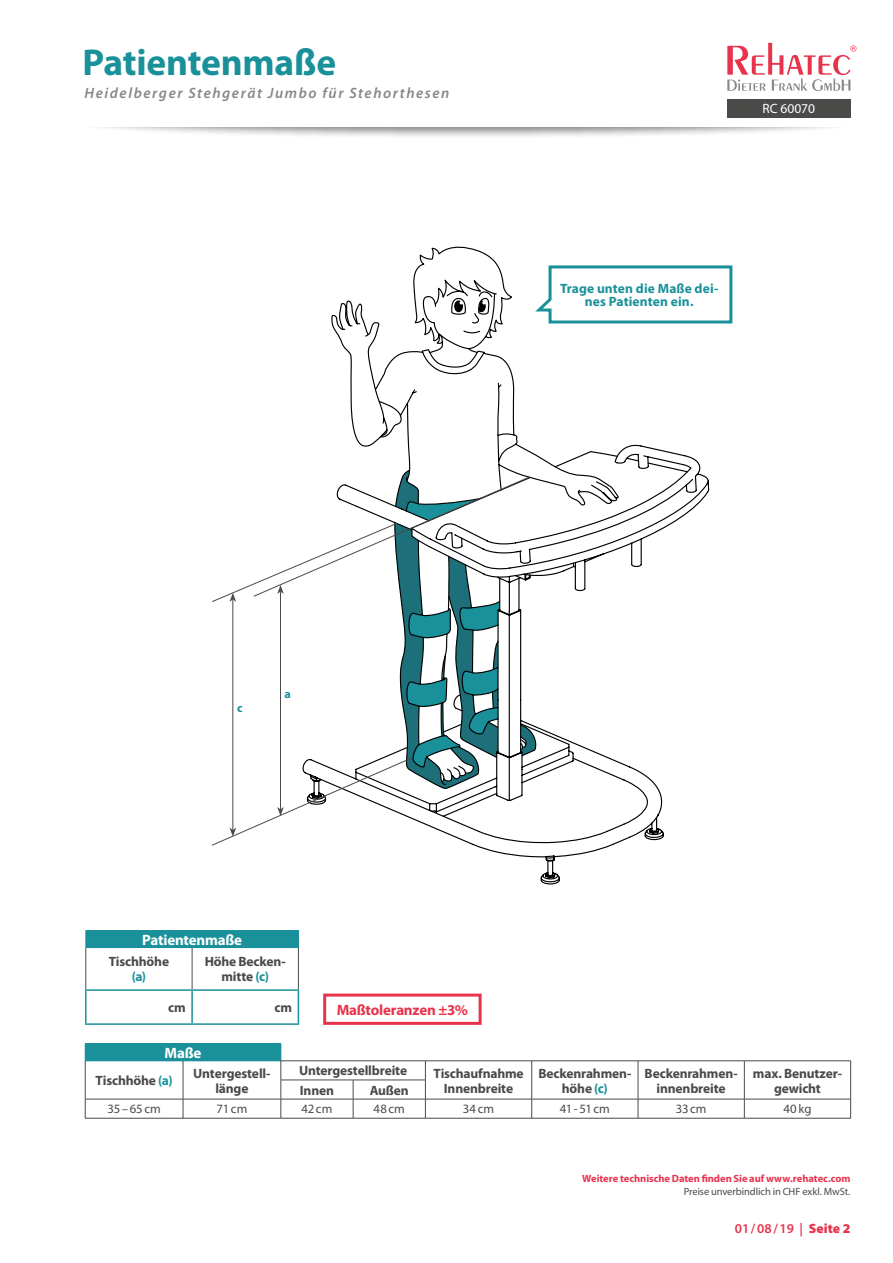
<style>
.page{position:relative;width:893px;height:1263px;background:#fff}
.page>*{position:absolute;margin:0;border:0;box-sizing:border-box;transform-origin:0 0}
.t1{font:700 37.5px "Myriad Pro";letter-spacing:-.01em;color:#1a919a}
.t2{font:italic 600 15px "Myriad Pro";letter-spacing:.105em;color:#878787}
.t3{font:700 15px "Myriad Pro";letter-spacing:-.015em;color:#fff}
.t4{font:700 15px "Myriad Pro";letter-spacing:-.015em;color:#e7344c}
.t5{font:700 13.5px/15px "Myriad Pro";letter-spacing:-.01em;color:#4a4a49;text-align:center}
.t6{font:700 13.5px/13.5px "Myriad Pro";letter-spacing:.005em;color:#1a919a;text-align:center}
.t7{font:600 13.5px "Myriad Pro";color:#e7344c}
.t8{font:13.5px "Myriad Pro";color:#fff}
.t9{font:12.75px "Myriad Pro";letter-spacing:.005em;color:#4a4a49}
.t10{font:700 12.15px "Myriad Pro";color:#1a919a}
.t11{font:700 10.5px "Myriad Pro";letter-spacing:-.005em;color:#e7344c}
.t12{font:10.5px "Myriad Pro";letter-spacing:-.01em;color:#4a4a49}
.s1{color:#1a919a}
.s2{font-weight:900}
</style>
<div class="page">
<svg style="left:548px;top:265px;width:185px;height:59px"></svg>
<div style="left:85px;top:1044px;width:196px;height:17px;background:#1a919a"></div>
<hr style="left:85px;top:1043px;width:98px;height:1px;background:#1a919a">
<hr style="left:183px;top:1043px;width:98px;height:1px;background:#1a919a">
<hr style="left:281px;top:1060px;width:72px;height:1px;background:#4a4a49">
<hr style="left:353px;top:1060px;width:72px;height:1px;background:#4a4a49">
<hr style="left:425px;top:1060px;width:107px;height:1px;background:#4a4a49">
<hr style="left:532px;top:1060px;width:106px;height:1px;background:#4a4a49">
<hr style="left:638px;top:1060px;width:106px;height:1px;background:#4a4a49">
<hr style="left:744px;top:1060px;width:107px;height:1px;background:#4a4a49">
<hr style="left:281px;top:1080px;width:72px;height:1px;background:#4a4a49">
<hr style="left:353px;top:1080px;width:73px;height:1px;background:#4a4a49">
<svg style="left:85px;top:1061px;width:1px;height:57px"></svg>
<hr style="left:85px;top:1099px;width:98px;height:1px;background:#4a4a49">
<hr style="left:85px;top:1118px;width:98px;height:1px;background:#4a4a49">
<svg style="left:183px;top:1061px;width:1px;height:57px"></svg>
<hr style="left:183px;top:1099px;width:98px;height:1px;background:#4a4a49">
<hr style="left:183px;top:1118px;width:98px;height:1px;background:#4a4a49">
<svg style="left:281px;top:1044px;width:1px;height:74px"></svg>
<hr style="left:281px;top:1099px;width:72px;height:1px;background:#4a4a49">
<hr style="left:281px;top:1118px;width:72px;height:1px;background:#4a4a49">
<svg style="left:353px;top:1080px;width:1px;height:38px"></svg>
<hr style="left:353px;top:1099px;width:72px;height:1px;background:#4a4a49">
<hr style="left:353px;top:1118px;width:72px;height:1px;background:#4a4a49">
<svg style="left:425px;top:1061px;width:1px;height:57px"></svg>
<hr style="left:425px;top:1099px;width:107px;height:1px;background:#4a4a49">
<hr style="left:425px;top:1118px;width:107px;height:1px;background:#4a4a49">
<svg style="left:531px;top:1061px;width:1px;height:57px"></svg>
<hr style="left:532px;top:1099px;width:106px;height:1px;background:#4a4a49">
<hr style="left:532px;top:1118px;width:106px;height:1px;background:#4a4a49">
<svg style="left:638px;top:1061px;width:1px;height:57px"></svg>
<hr style="left:638px;top:1099px;width:106px;height:1px;background:#4a4a49">
<hr style="left:638px;top:1118px;width:106px;height:1px;background:#4a4a49">
<svg style="left:744px;top:1061px;width:1px;height:57px"></svg>
<svg style="left:850px;top:1061px;width:1px;height:57px"></svg>
<hr style="left:744px;top:1099px;width:107px;height:1px;background:#4a4a49">
<hr style="left:744px;top:1118px;width:107px;height:1px;background:#4a4a49">
<div style="left:323px;top:993px;width:159px;height:32px;border:3px solid #e7344c"></div>
<div style="left:86px;top:930px;width:212px;height:17px;background:#1a919a"></div>
<hr style="left:86px;top:948px;width:1px;height:41px;background:#4a4a49">
<hr style="left:86px;top:947px;width:106px;height:1px;background:#1a919a">
<hr style="left:192px;top:948px;width:1px;height:41px;background:#4a4a49">
<hr style="left:298px;top:948px;width:1px;height:41px;background:#4a4a49">
<hr style="left:192px;top:947px;width:107px;height:1px;background:#1a919a">
<hr style="left:85px;top:991px;width:2px;height:32px;background:#1a919a">
<hr style="left:85px;top:989px;width:107px;height:2px;background:#1a919a">
<hr style="left:85px;top:1023px;width:107px;height:2px;background:#1a919a">
<hr style="left:191px;top:991px;width:2px;height:32px;background:#1a919a">
<hr style="left:298px;top:991px;width:1px;height:32px;background:#1a919a">
<hr style="left:192px;top:989px;width:107px;height:2px;background:#1a919a">
<hr style="left:192px;top:1023px;width:107px;height:2px;background:#1a919a">
<div style="left:77px;top:128px;width:782px;height:12px;background:#000;opacity:.5"></div>
<div style="left:727px;top:99px;width:123px;height:18px;background:#4a4a49"></div>
<svg style="left:475px;top:444px;width:226px;height:415px"></svg>
<svg style="left:331px;top:299px;width:289px;height:484px"></svg>
<svg style="left:394px;top:247px;width:145px;height:544px"></svg>
<svg style="left:479px;top:300px;width:7px;height:12px"></svg>
<svg style="left:454px;top:300px;width:9px;height:12px"></svg>
<svg style="left:212px;top:470px;width:326px;height:376px"></svg>
<svg style="left:727px;top:43px;width:129px;height:48px"></svg>
<h1 class="t1" style="left:82px;top:38px;width:255px">Patientenmaße</h1>
<p class="t2" style="left:84px;top:83px;width:367px">Heidelberger Stehgerät Jumbo für Stehorthesen</p>
<p class="t8" style="left:762px;top:100px;width:54px">RC 60070</p>
<p class="t6" style="left:560px;top:281px;width:160px">Trage unten die Maße dei&shy;nes Patienten ein.</p>
<p class="t10" style="left:237px;top:700px;width:7px">c</p>
<p class="t10" style="left:284px;top:686px;width:8px">a</p>
<p class="t3" style="left:142px;top:930px;width:101px">Patientenmaße</p>
<p class="t5" style="left:109px;top:953px;width:62px">Tischhöhe</p>
<p class="t6" style="left:132px;top:969px;width:16px">(a)</p>
<p class="t5" style="left:205px;top:953px;width:83px">Höhe Becken&shy;mitte <span class="s1">(c)</span></p>
<p class="t5" style="left:168px;top:1000px;width:19px">cm</p>
<p class="t5" style="left:275px;top:1000px;width:19px">cm</p>
<p class="t4" style="left:337px;top:1000px;width:133px">Maßtoleranzen ±3%</p>
<p class="t3" style="left:165px;top:1043px;width:38px">Maße</p>
<p class="t5" style="left:96px;top:1072px;width:79px">Tischhöhe <span class="s1">(a)</span></p>
<p class="t5" style="left:193px;top:1065px;width:79px">Untergestell&shy;länge</p>
<p class="t5" style="left:299px;top:1063px;width:110px">Untergestellbreite</p>
<p class="t5" style="left:433px;top:1065px;width:92px">Tischaufnahme<br>Innenbreite</p>
<p class="t5" style="left:538px;top:1065px;width:95px">Beckenrahmen&shy;höhe <span class="s1">(c)</span></p>
<p class="t5" style="left:645px;top:1065px;width:95px">Beckenrahmen&shy;innenbreite</p>
<p class="t5" style="left:753px;top:1065px;width:91px">max. Benutzer-</p>
<p class="t5" style="left:300px;top:1082px;width:36px">Innen</p>
<p class="t5" style="left:370px;top:1082px;width:41px">Außen</p>
<p class="t5" style="left:774px;top:1080px;width:48px">gewicht</p>
<p class="t9" style="left:107px;top:1101px;width:55px">35–65cm</p>
<p class="t9" style="left:217px;top:1101px;width:32px">71cm</p>
<p class="t9" style="left:302px;top:1101px;width:32px">42cm</p>
<p class="t9" style="left:374px;top:1101px;width:33px">48cm</p>
<p class="t9" style="left:463px;top:1101px;width:33px">34cm</p>
<p class="t9" style="left:560px;top:1101px;width:52px">41-51cm</p>
<p class="t9" style="left:676px;top:1101px;width:32px">33cm</p>
<p class="t9" style="left:783px;top:1101px;width:29px">40kg</p>
<p class="t11" style="left:582px;top:1171px;width:270px">Weitere technische Daten finden Sie auf www.rehatec.com</p>
<p class="t12" style="left:684px;top:1185px;width:168px">Preise unverbindlich in CHF exkl. MwSt.</p>
<p class="t7" style="left:735px;top:1220px;width:117px">01/08/19 | <span class="s2">Seite 2</span></p>
</div>
